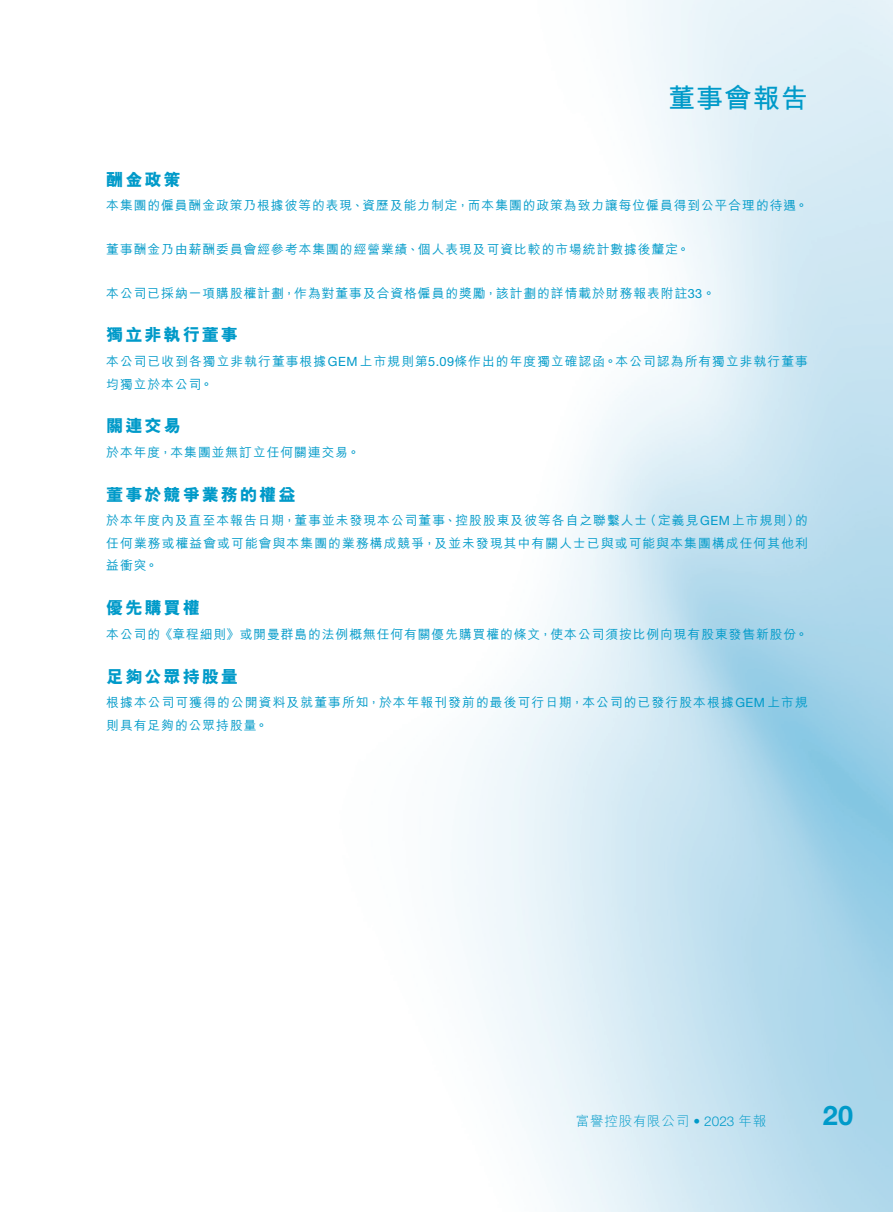
<style>
.page{position:relative;width:893px;height:1212px;background:#fff}
.page>*{position:absolute;margin:0;border:0;box-sizing:border-box;transform-origin:0 0}
.t1{font:700 27px "M Hei HK";letter-spacing:.045em;color:#009ac9}
.t2{font:700 27px "Helvetica Neue LT Std";color:#009ac9}
.t3{font:800 17.25px "M Hei HK";letter-spacing:.11em;color:#009ac9}
.t4{font:300 13.5px "M Hei HK";letter-spacing:.055em;color:#009ac9}
.t5{font:500 12.75px/22.5px "M Hei HK";letter-spacing:.08em;color:#009ac9}
.s1{font-family:"Helvetica Neue LT Std";font-weight:400}
.s2{font-family:"Helvetica Neue LT Std"}
</style>
<div class="page">
<h1 class="t1" style="left:668px;top:78px;width:141px">董事會報告</h1>
<h2 class="t3" style="left:106px;top:170px;width:76px">酬金政策</h2>
<p class="t5" style="left:106px;top:193px;width:703px">本集團的僱員酬金政策乃根據彼等的表現、資歷及能力制定，而本集團的政策為致力讓每位僱員得到公平合理的待遇。</p>
<p class="t5" style="left:106px;top:237px;width:585px">董事酬金乃由薪酬委員會經參考本集團的經營業績、個人表現及可資比較的市場統計數據後釐定。</p>
<p class="t5" style="left:106px;top:281px;width:610px">本公司已採納一項購股權計劃，作為對董事及合資格僱員的獎勵，該計劃的詳情載於財務報表附註<span class="s1">33</span>。</p>
<h2 class="t3" style="left:106px;top:326px;width:133px">獨立非執行董事</h2>
<p class="t5" style="left:106px;top:349px;width:703px">本公司已收到各獨立非執行董事根據<span class="s1">GEM</span>上市規則第<span class="s1">5.09</span>條作出的年度獨立確認函。本公司認為所有獨立非執行董事均獨立於本公司。</p>
<h2 class="t3" style="left:106px;top:417px;width:76px">關連交易</h2>
<p class="t5" style="left:106px;top:440px;width:255px">於本年度，本集團並無訂立任何關連交易。</p>
<h2 class="t3" style="left:106px;top:486px;width:191px">董事於競爭業務的權益</h2>
<p class="t5" style="left:795px;top:508px;width:14px">的</p>
<p class="t5" style="left:106px;top:508px;width:703px">於本年度內及直至本報告日期，董事並未發現本公司董事、控股股東及彼等各自之聯繫人士<br>任何業務或權益會或可能會與本集團的業務構成競爭，及並未發現其中有關人士已與或可能與本集團構成任何其他利益衝突。</p>
<h2 class="t3" style="left:106px;top:599px;width:95px">優先購買權</h2>
<p class="t5" style="left:106px;top:622px;width:703px">本公司的《章程細則》或開曼群島的法例概無任何有關優先購買權的條文，使本公司須按比例向現有股東發售新股份。</p>
<h2 class="t3" style="left:106px;top:667px;width:133px">足夠公眾持股量</h2>
<p class="t5" style="left:106px;top:690px;width:703px">根據本公司可獲得的公開資料及就董事所知，於本年報刊發前的最後可行日期，本公司的已發行股本根據<span class="s1">GEM</span>上市規則具有足夠的公眾持股量。</p>
<p class="t5" style="left:644px;top:508px;width:158px">（定義見<span class="s1">GEM</span>上市規則）</p>
<p class="t4" style="left:576px;top:1114px;width:192px">富譽控股有限公司 <span class="s2">• 2023</span> 年報</p>
<h1 class="t2" style="left:823px;top:1099px;width:32px">20</h1>
</div>
